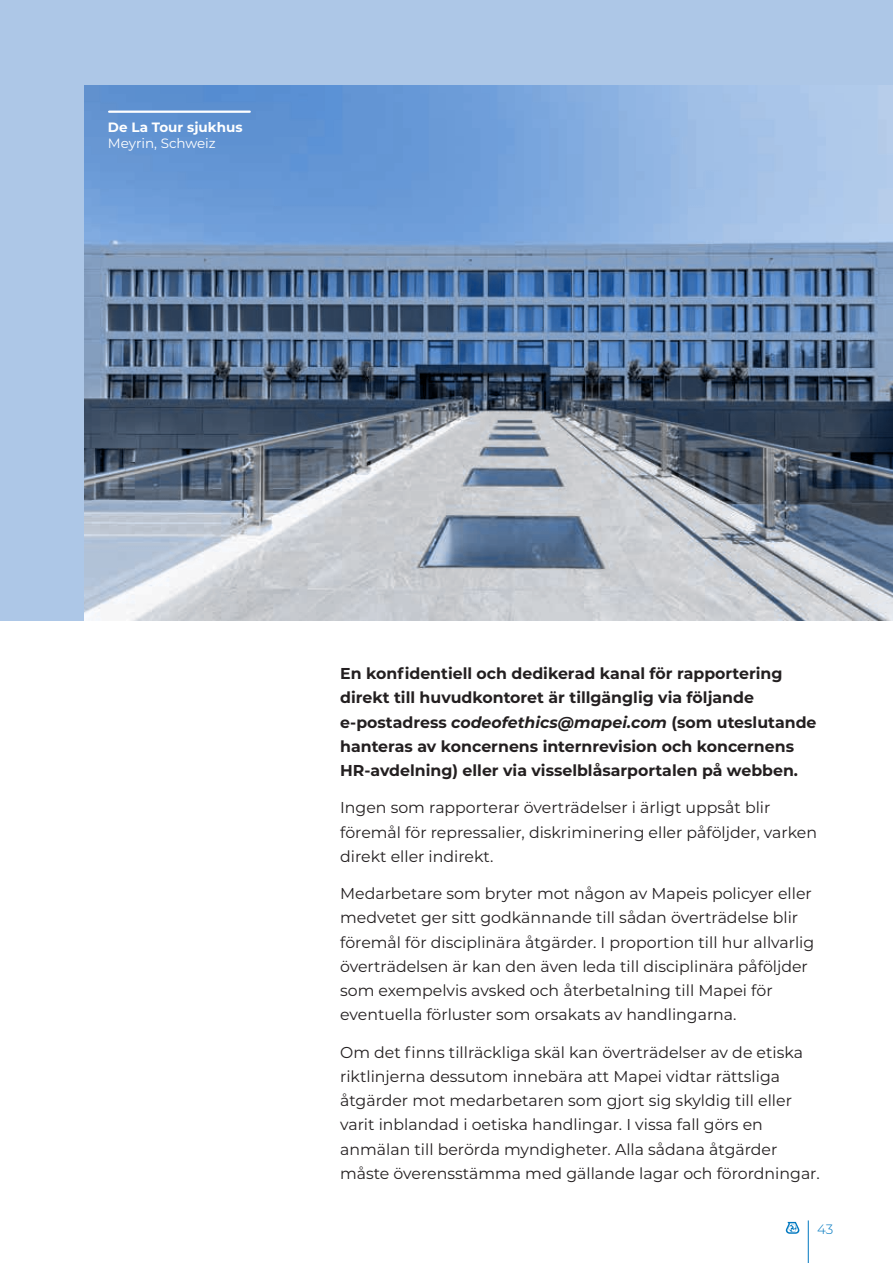
<style>
.page{position:relative;width:893px;height:1263px;background:#fff}
.page>*{position:absolute;margin:0;border:0;box-sizing:border-box;transform-origin:0 0}
.t1{font:15.75px/24.3px "Montserrat";color:#231f20}
.t2{font:700 15.75px/24.3px "Montserrat";color:#231f20}
.t3{font:700 13.5px "Montserrat";color:#fff}
.t4{font:13.5px "Montserrat";color:#fff}
.t5{font:300 13.5px "Montserrat";color:#0078c0}
.s1{font-style:italic}
</style>
<div class="page">
<svg style="left:786px;top:1222px;width:13px;height:12px"></svg>
<hr style="left:808px;top:1220px;width:1px;height:43px;background:#0078c0">
<svg style="left:0;top:0;width:893px;height:621px;background:#869fbe"></svg>
<hr style="left:109px;top:111px;width:141px;height:2px;background:#fff">
<p class="t3" style="left:108px;top:118px;width:136px">De La Tour sjukhus</p>
<p class="t4" style="left:108px;top:134px;width:109px">Meyrin, Schweiz</p>
<p class="t2" style="left:340px;top:660px;width:478px">En konfidentiell och dedikerad kanal för rapportering direkt till huvudkontoret är tillgänglig via följande e-postadress <span class="s1">codeofethics@mapei.com</span> (som uteslutande hanteras av koncernens internrevision och koncernens HR-avdelning) eller via visselblåsarportalen på webben.</p>
<p class="t1" style="left:340px;top:795px;width:478px">Ingen som rapporterar överträdelser i ärligt uppsåt blir föremål för repressalier, diskriminering eller påföljder, varken direkt eller indirekt.</p>
<p class="t1" style="left:340px;top:881px;width:476px">Medarbetare som bryter mot någon av Mapeis policyer eller medvetet ger sitt godkännande till sådan överträdelse blir föremål för disciplinära åtgärder. I proportion till hur allvarlig överträdelsen är kan den även leda till disciplinära påföljder som exempelvis avsked och återbetalning till Mapei för eventuella förluster som orsakats av handlingarna.</p>
<p class="t1" style="left:340px;top:1039px;width:481px">Om det finns tillräckliga skäl kan överträdelser av de etiska riktlinjerna dessutom innebära att Mapei vidtar rättsliga åtgärder mot medarbetaren som gjort sig skyldig till eller varit inblandad i oetiska handlingar. I vissa fall görs en anmälan till berörda myndigheter. Alla sådana åtgärder måste överensstämma med gällande lagar och förordningar.</p>
<p class="t5" style="left:817px;top:1219px;width:18px">43</p>
</div>
